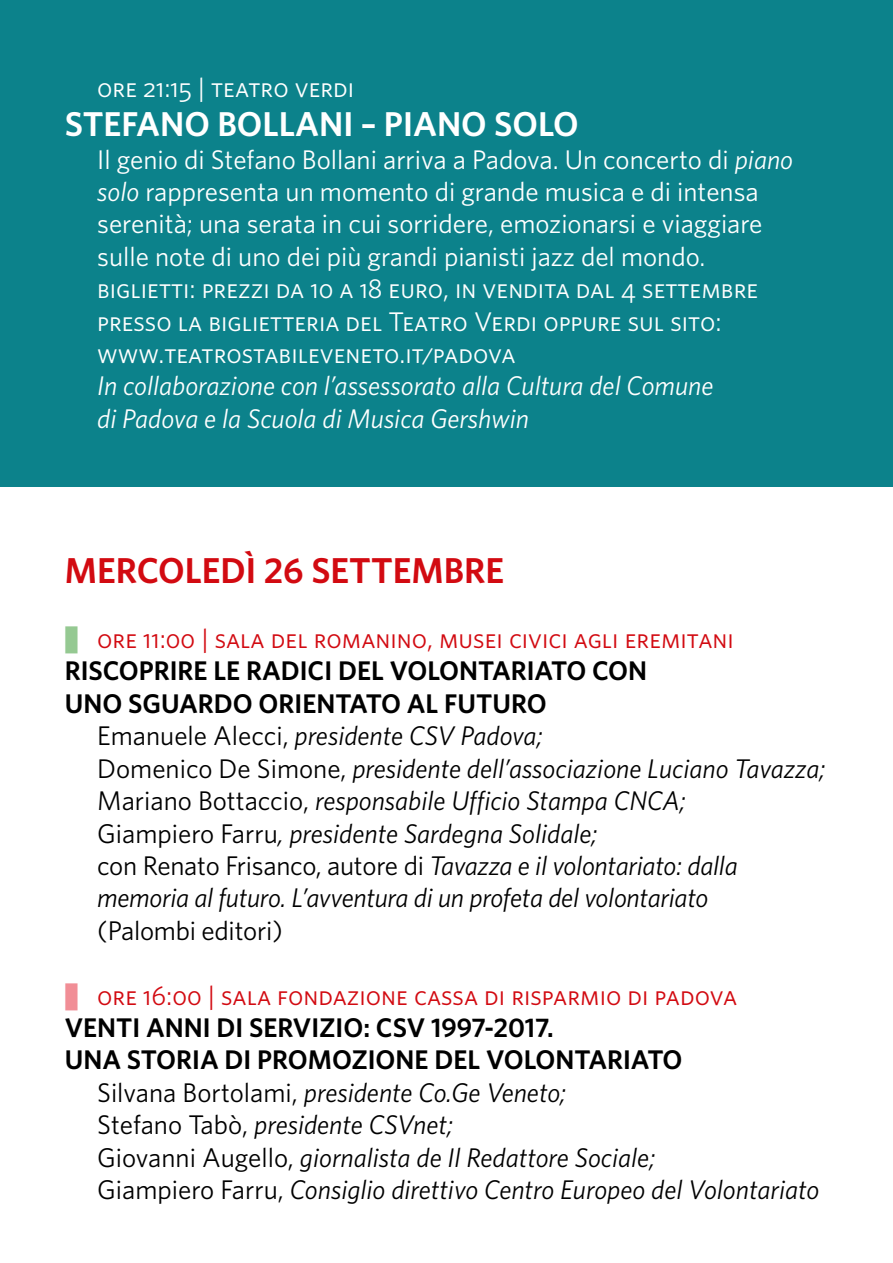
<style>
.page{position:relative;width:893px;height:1263px;background:#fff}
.page>*{position:absolute;margin:0;border:0;box-sizing:border-box;transform-origin:0 0}
.t1{font:600 36px "Whitney HTF";color:#d20a11}
.t2{font:600 34.5px "Whitney HTF";color:#fff}
.t3{font:italic 27px "Whitney HTF";color:#000}
.t4{font:27px/32.4px "Whitney HTF";color:#fff}
.t5{font:27px/32.4px "Whitney HTF Book SC";color:#fff}
.t6{font:600 27px "Whitney HTF";color:#000}
.t7{font:27px "Whitney HTF Book SC";color:#d20a11}
.t8{font:italic 27px/32.4px "Whitney HTF";color:#fff}
.t9{font:27px "Whitney HTF";letter-spacing:-.01em;color:#000}
.s1{font-family:"Whitney HTF";color:#0c828b}
.s2{font-style:italic}
.s3{font-family:"Whitney HTF";color:#95c992}
.s4{font-style:normal}
.s5{font-family:"Whitney HTF";color:#f18e96}
</style>
<div class="page">
<div style="left:0;top:0;width:893px;height:486px;background:#0c828b"></div>
<p class="t5" style="left:65px;top:71px;width:291px"><span class="s1">¹</span> ore 21:15 | teatro verdi</p>
<p class="t2" style="left:65px;top:103px;width:515px">STEFANO BOLLANI – PIANO SOLO</p>
<p class="t4" style="left:97px;top:142px;width:697px">Il genio di Stefano Bollani arriva a Padova. Un concerto di <span class="s2">piano solo</span> rappresenta un momento di grande musica e di intensa serenità; una serata in cui sorridere, emozionarsi e viaggiare sulle note di uno dei più grandi pianisti jazz del mondo.</p>
<p class="t5" style="left:97px;top:272px;width:663px">biglietti: prezzi da 10 a 18 euro, in vendita dal 4 settembre presso la biglietteria del Teatro Verdi oppure sul sito: www.teatrostabileveneto.it/padova</p>
<p class="t8" style="left:97px;top:369px;width:618px">In collaborazione con l’assessorato alla Cultura del Comune di Padova e la Scuola di Musica Gershwin</p>
<h1 class="t1" style="left:65px;top:549px;width:441px">MERCOLEDÌ 26 SETTEMBRE</h1>
<p class="t7" style="left:65px;top:623px;width:670px"><span class="s3">¹</span> ore 11:00 | sala del romanino, musei civici agli eremitani</p>
<p class="t6" style="left:65px;top:655px;width:584px">RISCOPRIRE LE RADICI DEL VOLONTARIATO CON</p>
<p class="t6" style="left:65px;top:687px;width:483px">UNO SGUARDO ORIENTATO AL FUTURO</p>
<p class="t3" style="left:97px;top:720px;width:447px"><span class="s4">Emanuele Alecci,</span> presidente CSV Padova;</p>
<p class="t3" style="left:97px;top:752px;width:730px"><span class="s4">Domenico De Simone,</span> presidente dell’associazione Luciano Tavazza;</p>
<p class="t3" style="left:97px;top:785px;width:590px"><span class="s4">Mariano Bottaccio,</span> responsabile Ufficio Stampa CNCA;</p>
<p class="t3" style="left:97px;top:817px;width:502px"><span class="s4">Giampiero Farru</span>, presidente Sardegna Solidale;</p>
<p class="t3" style="left:97px;top:850px;width:642px"><span class="s4">con Renato Frisanco, autore di</span> Tavazza e il volontariato: dalla</p>
<p class="t3" style="left:97px;top:882px;width:613px">memoria al futuro. L’avventura di un profeta del volontariato</p>
<p class="t9" style="left:97px;top:914px;width:187px">(Palombi editori)</p>
<p class="t7" style="left:65px;top:979px;width:674px"><span class="s5">¹</span> ore 16:00 | sala fondazione cassa di risparmio di padova</p>
<p class="t6" style="left:65px;top:1011px;width:490px">VENTI ANNI DI SERVIZIO: CSV 1997-2017.</p>
<p class="t6" style="left:65px;top:1043px;width:619px">UNA STORIA DI PROMOZIONE DEL VOLONTARIATO</p>
<p class="t3" style="left:97px;top:1076px;width:471px"><span class="s4">Silvana Bortolami,</span> presidente Co.Ge Veneto;</p>
<p class="t3" style="left:97px;top:1109px;width:357px"><span class="s4">Stefano Tabò,</span> presidente CSVnet;</p>
<p class="t3" style="left:97px;top:1141px;width:560px"><span class="s4">Giovanni Augello,</span> giornalista de Il Redattore Sociale;</p>
<p class="t3" style="left:97px;top:1174px;width:724px"><span class="s4">Giampiero Farru,</span> Consiglio direttivo Centro Europeo del Volontariato</p>
</div>
